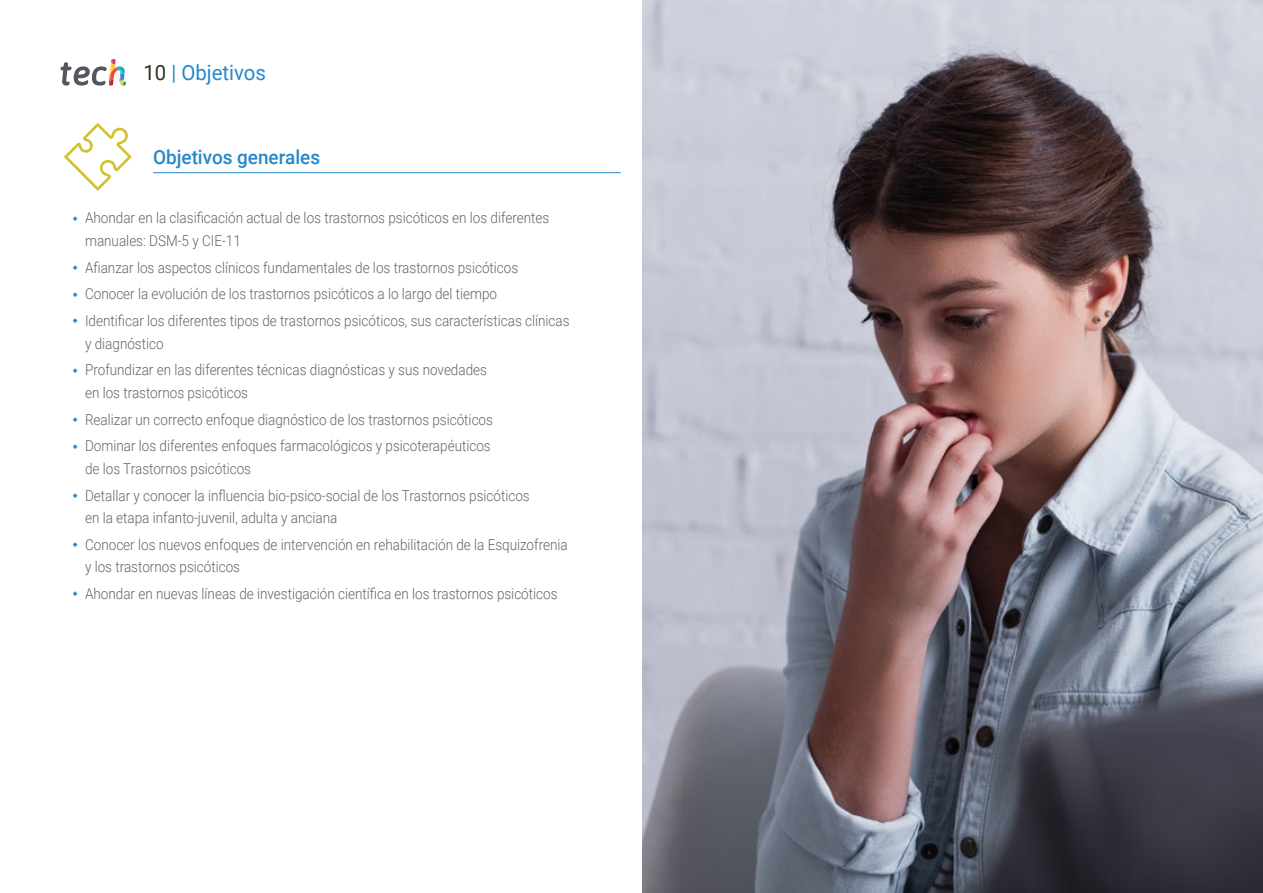
<style>
.page{position:relative;width:1263px;height:893px;background:#fff}
.page>*{position:absolute;margin:0;border:0;box-sizing:border-box;transform-origin:0 0}
.t1{font:21px "Roboto";color:#2488c9}
.t2{font:500 19.5px "Roboto";color:#2488c9}
.t3{font:300 15px/26.7px "Roboto";color:#61646a;scale:.9 1}
.s1{color:#312e20}
</style>
<div class="page">
<hr style="left:153px;top:172px;width:468px;height:1px;background:#2488c9">
<svg style="left:64px;top:123px;width:68px;height:68px"></svg>
<img style="left:642px;top:0;width:621px;height:893px">
<svg style="left:61px;top:59px;width:65px;height:27px"></svg>
<h1 class="t1" style="left:144px;top:57px;width:124px"><span class="s1">10</span> | Objetivos</h1>
<h2 class="t2" style="left:153px;top:144px;width:169px">Objetivos generales</h2>
<p class="t3" style="left:85px;top:206px;width:517px;line-height:22.5px">Ahondar en la clasificación actual de los trastornos psicóticos en los diferentes manuales: DSM-5 y CIE-11</p>
<p class="t3" style="left:85px;top:253px;width:540px">Afianzar los aspectos clínicos fundamentales de los trastornos psicóticos<br>Conocer la evolución de los trastornos psicóticos a lo largo del tiempo<br>Identificar los diferentes tipos de trastornos psicóticos, sus características clínicas</p>
<p class="t3" style="left:85px;top:329px;width:448px">y diagnóstico<br>Profundizar en las diferentes técnicas diagnósticas y sus novedades</p>
<p class="t3" style="left:85px;top:379px;width:455px">en los trastornos psicóticos<br>Realizar un correcto enfoque diagnóstico de los trastornos psicóticos<br>Dominar los diferentes enfoques farmacológicos y psicoterapéuticos</p>
<p class="t3" style="left:85px;top:455px;width:496px">de los Trastornos psicóticos<br>Detallar y conocer la influencia bio-psico-social de los Trastornos psicóticos</p>
<p class="t3" style="left:85px;top:504px;width:538px">en la etapa infanto-juvenil, adulta y anciana<br>Conocer los nuevos enfoques de intervención en rehabilitación de la Esquizofrenia</p>
<p class="t3" style="left:85px;top:553px;width:526px">y los trastornos psicóticos<br>Ahondar en nuevas líneas de investigación científica en los trastornos psicóticos</p>
</div>
